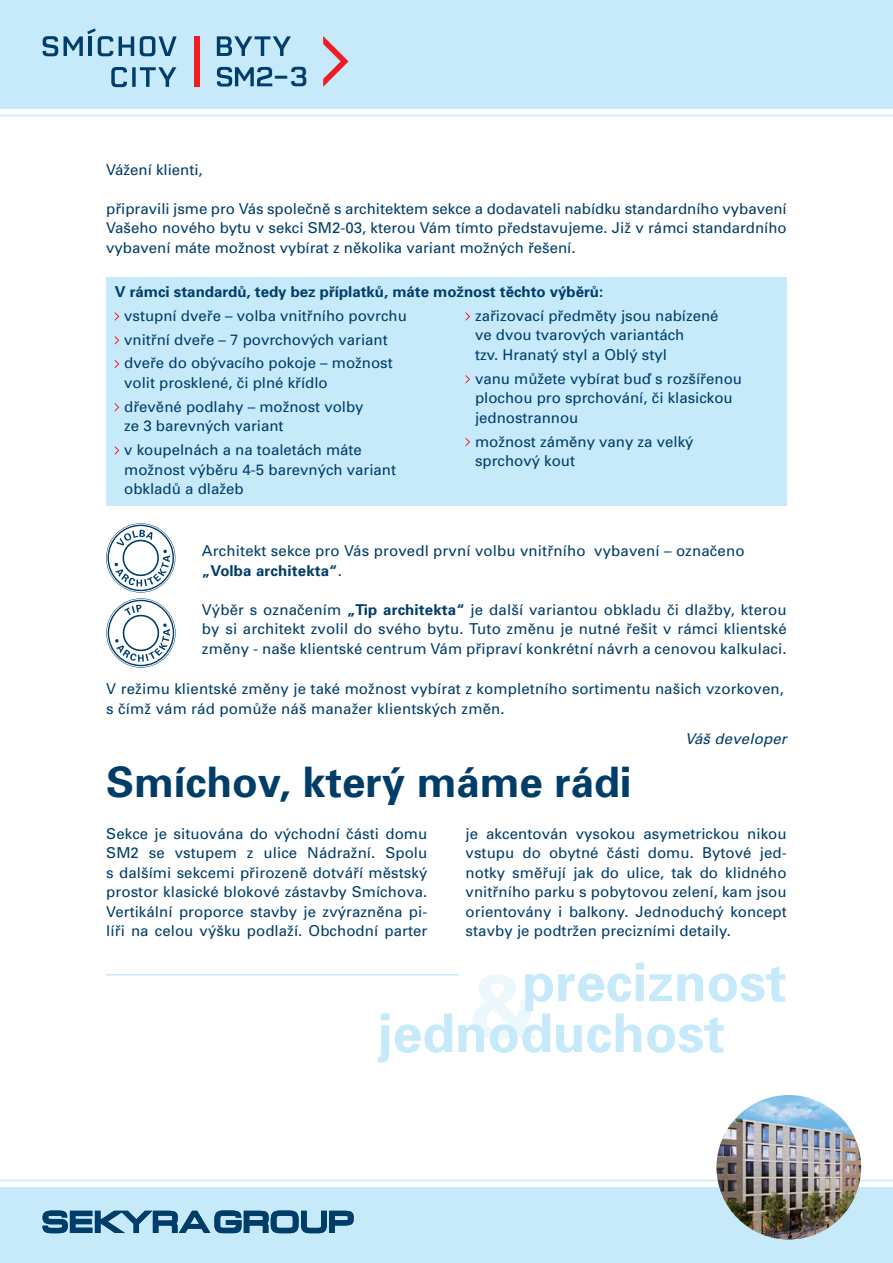
<style>
.page{position:relative;width:893px;height:1263px;background:#fff}
.page>*{position:absolute;margin:0;border:0;box-sizing:border-box;transform-origin:0 0}
.t1{font:700 53.4px "Univers CE";color:#c6eafa}
.t2{font:700 42px "Univers CE";color:#003d69}
.t3{font:26.7px "Erbaum";color:#003d69}
.t4{font:15px/19.5px "Univers CE";color:#003d69}
.t5{font:700 15px "Univers CE";color:#003d69}
.t6{font:italic 15px "Univers CE";color:#003d69}
.s1{font-weight:400}
.s2{font-weight:700}
</style>
<div class="page">
<div style="left:0;top:1187px;width:893px;height:76px;background:#c6eafa"></div>
<hr style="left:0;top:1180px;width:893px;height:1px;background:#c6eafa">
<div style="left:0;top:0;width:893px;height:108px;background:#c6eafa"></div>
<hr style="left:0;top:115px;width:893px;height:1px;background:#c6eafa">
<img style="left:716px;top:1095px;width:145px;height:144px;border-radius:72px">
<svg style="left:43px;top:1210px;width:311px;height:23px"></svg>
<svg style="left:217px;top:67px;width:55px;height:20px"></svg>
<svg style="left:323px;top:36px;width:26px;height:51px"></svg>
<div style="left:194px;top:36px;width:5px;height:51px;background:#ee1d23"></div>
<svg style="left:217px;top:36px;width:74px;height:20px"></svg>
<svg style="left:111px;top:67px;width:65px;height:20px"></svg>
<svg style="left:140px;top:36px;width:37px;height:20px"></svg>
<svg style="left:119px;top:36px;width:15px;height:20px"></svg>
<svg style="left:64px;top:28px;width:49px;height:28px"></svg>
<svg style="left:43px;top:36px;width:15px;height:20px"></svg>
<hr style="left:106px;top:974px;width:353px;height:1px;background:#c6eafa">
<svg style="left:472px;top:975px;width:65px;height:65px"></svg>
<div style="left:106px;top:277px;width:681px;height:229px;background:#c6eafa"></div>
<svg style="left:115px;top:312px;width:4px;height:9px"></svg>
<svg style="left:115px;top:336px;width:4px;height:9px"></svg>
<svg style="left:115px;top:359px;width:4px;height:9px"></svg>
<svg style="left:115px;top:403px;width:4px;height:9px"></svg>
<svg style="left:115px;top:446px;width:4px;height:9px"></svg>
<svg style="left:466px;top:312px;width:4px;height:9px"></svg>
<svg style="left:466px;top:375px;width:4px;height:9px"></svg>
<svg style="left:466px;top:438px;width:4px;height:8px"></svg>
<svg style="left:106px;top:523px;width:69px;height:69px"></svg>
<svg style="left:106px;top:598px;width:70px;height:70px"></svg>
<h3 class="t3" style="left:273px;top:58px;width:36px">–3</h3>
<p class="t4" style="left:106px;top:160px;width:98px">Vážení klienti,</p>
<p class="t4" style="left:106px;top:199px;width:682px;text-align:justify">připravili jsme pro Vás společně s architektem sekce a dodavateli nabídku standardního vybavení Vašeho nového bytu v sekci SM2-03, kterou Vám tímto představujeme. Již v rámci standardního vybavení máte možnost vybírat z několika variant možných řešení.</p>
<p class="t5" style="left:115px;top:283px;width:490px">V rámci standardů, tedy bez příplatků, máte možnost těchto výběrů:</p>
<p class="t4" style="left:124px;top:306px;width:284px">vstupní dveře – volba vnitřního povrchu</p>
<p class="t4" style="left:124px;top:330px;width:265px">vnitřní dveře – 7 povrchových variant</p>
<p class="t4" style="left:124px;top:354px;width:270px">dveře do obývacího pokoje – možnost volit prosklené, či plné křídlo</p>
<p class="t4" style="left:124px;top:397px;width:241px">dřevěné podlahy – možnost volby ze 3 barevných variant</p>
<p class="t4" style="left:124px;top:440px;width:273px">v koupelnách a na toaletách máte možnost výběru 4-5 barevných variant obkladů a dlažeb</p>
<p class="t4" style="left:475px;top:306px;width:245px">zařizovací předměty jsou nabízené ve dvou tvarových variantách<br>tzv. Hranatý styl a Oblý styl</p>
<p class="t4" style="left:475px;top:369px;width:268px">vanu můžete vybírat buď s rozšířenou plochou pro sprchování, či klasickou jednostrannou</p>
<p class="t4" style="left:475px;top:432px;width:220px">možnost záměny vany za velký sprchový kout</p>
<p class="t4" style="left:202px;top:541px;width:544px">Architekt sekce pro Vás provedl první volbu vnitřního vybavení – označeno</p>
<p class="t5" style="left:202px;top:562px;width:141px">„Volba architekta“<span class="s1">.</span></p>
<p class="t4" style="left:202px;top:600px;width:586px;text-align:justify">Výběr s označením <span class="s2">„Tip architekta“</span> je další variantou obkladu či dlažby, kterou by si architekt zvolil do svého bytu. Tuto změnu je nutné řešit v rámci klientské změny - naše klientské centrum Vám připraví konkrétní návrh a cenovou kalkulaci.</p>
<p class="t4" style="left:106px;top:680px;width:679px">V režimu klientské změny je také možnost vybírat z kompletního sortimentu našich vzorkoven, s čímž vám rád pomůže náš manažer klientských změn.</p>
<p class="t6" style="left:685px;top:730px;width:107px">Váš developer</p>
<p class="t2" style="left:106px;top:758px;width:527px">Smíchov, který máme rádi</p>
<p class="t4" style="left:106px;top:824px;width:323px;text-align:justify">Sekce je situována do východní části domu SM2 se vstupem z ulice Nádražní. Spolu s dalšími sekcemi přirozeně dotváří městský prostor klasické blokové zástavby Smíchova.<br>Vertikální proporce stavby je zvýrazněna pi&shy;líři na celou výšku podlaží. Obchodní parter</p>
<p class="t4" style="left:466px;top:824px;width:323px;text-align:justify">je akcentován vysokou asymetrickou nikou vstupu do obytné části domu. Bytové jed&shy;notky směřují jak do ulice, tak do klidného vnitřního parku s pobytovou zelení, kam jsou orientovány i balkony. Jednoduchý koncept stavby je podtržen precizními detaily.</p>
<p class="t1" style="left:522px;top:952px;width:266px">preciznost</p>
<p class="t1" style="left:378px;top:1003px;width:349px">jednoduchost</p>
</div>
